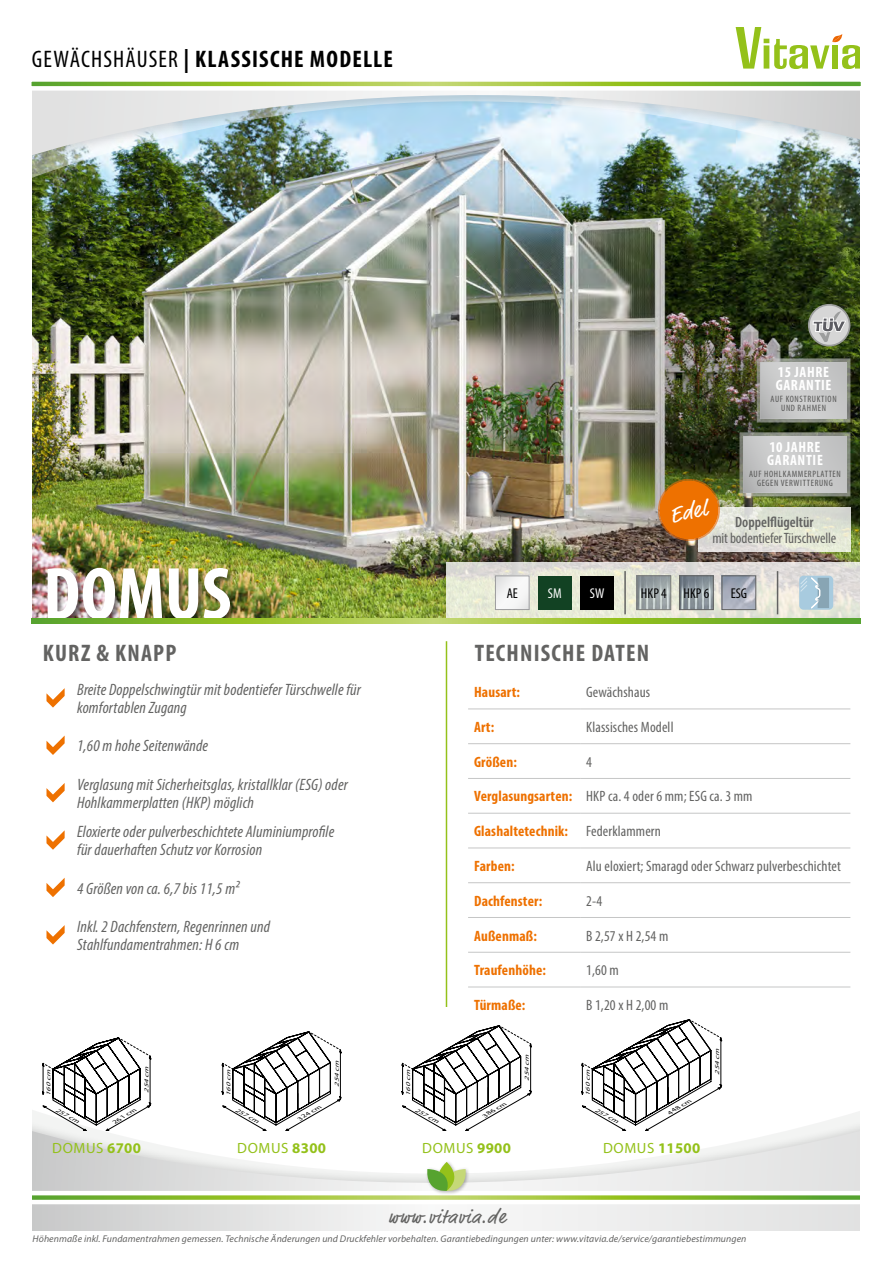
<style>
.page{position:relative;width:893px;height:1263px;background:#fff}
.page>*{position:absolute;margin:0;border:0;box-sizing:border-box;transform-origin:0 0}
.t1{font:700 condensed 75px "Myriad Pro";color:#fff}
.t2{font:700 condensed 24px "Myriad Pro";letter-spacing:.05em;color:#000}
.t3{font:700 condensed 24px "Myriad Pro";letter-spacing:.05em;color:#636362}
.t4{font:21.9px "Market Pro";color:#fff}
.t5{font:19.5px "Market Pro";letter-spacing:.05em;color:#636362}
.t6{font:italic condensed 16.5px/18px "Myriad Pro";letter-spacing:.01em;color:#636362}
.t7{font:condensed 15px "Myriad Pro";letter-spacing:.01em;color:#636362}
.t8{font:700 condensed 15px "Myriad Pro";letter-spacing:.01em;color:#ee7100}
.t9{font:700 condensed 15px/13.5px "Myriad Pro";letter-spacing:.045em;color:#fff}
.t10{font:condensed 15px "Myriad Pro";letter-spacing:-.01em;color:#626261}
.t11{font:600 condensed 15px "Myriad Pro";color:#626261}
.t12{font:14.85px "Myriad Pro";letter-spacing:.04em;color:#94c11a}
.t13{font:condensed 14.25px "Myriad Pro";color:#000}
.t14{font:condensed 14.25px "Myriad Pro";color:#fff}
.t15{font:italic 9.75px "Myriad Pro";letter-spacing:.01em;color:#636362}
.t16{font:condensed 9.3px/9.3px "Myriad Pro";letter-spacing:.07em;color:#565655;text-align:center}
.t17{font:italic 5.85px "Myriad Pro";color:#000;scale:1.42 1}
.s1{font-weight:400}
.s2{font-weight:700}
.s3{font-weight:700;color:#ee7100}
.s4{font-weight:400;color:#636362}
</style>
<div class="page">
<svg style="left:32px;top:1096px;width:828px;height:135px"></svg>
<svg style="left:32px;top:1206px;width:828px;height:24px"></svg>
<img style="left:32px;top:225px;width:828px;height:394px">
<svg style="left:446px;top:562px;width:415px;height:57px;background:#dfe0d1"></svg>
<div style="left:47px;top:566px;width:190px;height:61px;background:#000;opacity:.54"></div>
<img style="left:32px;top:193px;width:828px;height:32px">
<div style="left:14px;top:80px;width:879px;height:113px;background:#000;opacity:.15"></div>
<svg style="left:32px;top:27px;width:829px;height:129px"></svg>
<div style="left:0;top:0;width:32px;height:1263px;background:#fff"></div>
<div style="left:861px;top:0;width:32px;height:1263px;background:#fff"></div>
<hr style="left:446px;top:641px;width:1px;height:366px;background:#94c11a">
<hr style="left:777px;top:571px;width:1px;height:43px;background:#636362">
<hr style="left:624px;top:571px;width:2px;height:43px;background:#636362">
<div style="left:425px;top:1160px;width:45px;height:36px;background:#fff"></div>
<svg style="left:32px;top:1162px;width:828px;height:44px"></svg>
<svg style="left:31px;top:75px;width:830px;height:18px"></svg>
<div style="left:799px;top:576px;width:34px;height:34px;background:#a8cbdf;border-radius:4px"></div>
<svg style="left:800px;top:577px;width:29px;height:31px"></svg>
<svg style="left:497px;top:578px;width:30px;height:30px"></svg>
<div style="left:495px;top:576px;width:34px;height:34px;border:1px solid #9c9c9d"></div>
<div style="left:538px;top:576px;width:34px;height:33px;background:#124223"></div>
<img style="left:724px;top:578px;width:30px;height:30px">
<div style="left:722px;top:576px;width:34px;height:34px;border:1px solid #636362"></div>
<img style="left:681px;top:578px;width:30px;height:30px">
<div style="left:679px;top:576px;width:34px;height:34px;border:1px solid #636362"></div>
<img style="left:639px;top:578px;width:30px;height:30px">
<div style="left:637px;top:576px;width:34px;height:34px;border:1px solid #636362"></div>
<svg style="left:222px;top:1031px;width:119px;height:100px"></svg>
<svg style="left:402px;top:1025px;width:130px;height:106px"></svg>
<svg style="left:581px;top:1019px;width:141px;height:112px"></svg>
<svg style="left:42px;top:1037px;width:109px;height:94px"></svg>
<div style="left:580px;top:576px;width:34px;height:33px;background:#000"></div>
<svg style="left:755px;top:357px;width:97px;height:67px;background:#b2b3af"></svg>
<svg style="left:738px;top:431px;width:114px;height:67px;background:#b2b4af"></svg>
<svg style="left:698px;top:507px;width:152px;height:45px;background:#e0e2d6"></svg>
<img style="left:656px;top:477px;width:66px;height:66px">
<div style="left:31px;top:621px;width:829px;height:17px;background:#fff"></div>
<svg style="left:32px;top:619px;width:829px;height:4px;background:#8ebd38"></svg>
<svg style="left:808px;top:304px;width:42px;height:42px;background:#a2a69d"></svg>
<svg style="left:46px;top:688px;width:19px;height:20px"></svg>
<svg style="left:46px;top:735px;width:19px;height:20px"></svg>
<svg style="left:46px;top:783px;width:19px;height:19px"></svg>
<svg style="left:46px;top:830px;width:19px;height:20px"></svg>
<svg style="left:46px;top:878px;width:19px;height:19px"></svg>
<svg style="left:46px;top:925px;width:19px;height:19px"></svg>
<hr style="left:468px;top:708px;width:112px;height:1px;background:#c5c6c6">
<hr style="left:580px;top:708px;width:270px;height:1px;background:#c5c6c6">
<hr style="left:468px;top:743px;width:112px;height:1px;background:#c5c6c6">
<hr style="left:580px;top:743px;width:270px;height:1px;background:#c5c6c6">
<hr style="left:468px;top:778px;width:112px;height:1px;background:#c5c6c6">
<hr style="left:580px;top:778px;width:270px;height:1px;background:#c5c6c6">
<hr style="left:468px;top:813px;width:112px;height:1px;background:#c5c6c6">
<hr style="left:580px;top:813px;width:270px;height:1px;background:#c5c6c6">
<hr style="left:468px;top:847px;width:112px;height:1px;background:#c5c6c6">
<hr style="left:580px;top:847px;width:270px;height:1px;background:#c5c6c6">
<hr style="left:468px;top:882px;width:112px;height:1px;background:#c5c6c6">
<hr style="left:580px;top:882px;width:270px;height:1px;background:#c5c6c6">
<hr style="left:468px;top:917px;width:112px;height:1px;background:#c5c6c6">
<hr style="left:580px;top:917px;width:270px;height:1px;background:#c5c6c6">
<hr style="left:468px;top:952px;width:112px;height:1px;background:#c5c6c6">
<hr style="left:580px;top:952px;width:270px;height:1px;background:#c5c6c6">
<hr style="left:468px;top:987px;width:112px;height:1px;background:#c5c6c6">
<hr style="left:580px;top:987px;width:270px;height:1px;background:#c5c6c6">
<h2 class="t2" style="left:32px;top:44px;width:363px"><span class="s1">GEWÄCHSHÄUSER</span> | KLASSISCHE MODELLE</h2>
<h1 class="t1" style="left:43px;top:547px;width:190px">DOMUS</h1>
<h2 class="t3" style="left:43px;top:638px;width:135px">KURZ &amp; KNAPP</h2>
<p class="t6" style="left:77px;top:680px;width:285px">Breite Doppelschwingtür mit bodentiefer Türschwelle für komfortablen Zugang</p>
<p class="t6" style="left:77px;top:737px;width:133px">1,60 m hohe Seitenwände</p>
<p class="t6" style="left:77px;top:775px;width:272px">Verglasung mit Sicherheitsglas, kristallklar (ESG) oder<br>Hohlkammerplatten (HKP) möglich</p>
<p class="t6" style="left:77px;top:822px;width:259px">Eloxierte oder pulverbeschichtete Aluminiumprofile für dauerhaften Schutz vor Korrosion</p>
<p class="t6" style="left:77px;top:879px;width:164px">4 Größen von ca. 6,7 bis 11,5 m²</p>
<p class="t6" style="left:77px;top:917px;width:194px">Inkl. 2 Dachfenstern, Regenrinnen und<br>Stahlfundamentrahmen: H 6 cm</p>
<p class="t17" style="left:45px;top:1096px;width:22px;rotate:-90deg">160 cm</p>
<p class="t17" style="left:143px;top:1093px;width:22px;rotate:-90deg">254 cm</p>
<p class="t17" style="left:58px;top:1106px;width:20px;rotate:30deg">257 cm</p>
<p class="t17" style="left:112px;top:1119px;width:20px;rotate:-30deg">261 cm</p>
<p class="t12" style="left:52px;top:1138px;width:90px">DOMUS <span class="s2">6700</span></p>
<p class="t17" style="left:225px;top:1096px;width:22px;rotate:-90deg">160 cm</p>
<p class="t17" style="left:333px;top:1087px;width:22px;rotate:-90deg">254 cm</p>
<p class="t17" style="left:238px;top:1106px;width:20px;rotate:30deg">257 cm</p>
<p class="t17" style="left:297px;top:1116px;width:20px;rotate:-30deg">324 cm</p>
<p class="t12" style="left:237px;top:1138px;width:90px">DOMUS <span class="s2">8300</span></p>
<p class="t9" style="left:776px;top:365px;width:57px">15 JAHRE<br>GARANTIE</p>
<p class="t16" style="left:771px;top:394px;width:68px">AUF KONSTRUKTION<br>UND RAHMEN</p>
<p class="t9" style="left:767px;top:440px;width:57px">10 JAHRE<br>GARANTIE</p>
<p class="t16" style="left:749px;top:469px;width:93px">AUF HOHLKAMMERPLATTEN<br>GEGEN VERWITTERUNG</p>
<p class="t11" style="left:735px;top:513px;width:80px">Doppelflügeltür</p>
<p class="t10" style="left:712px;top:529px;width:125px">mit bodentiefer Türschwelle</p>
<h3 class="t4" style="left:667px;top:501px;width:39px;rotate:-13deg">Edel</h3>
<p class="t13" style="left:507px;top:585px;width:13px">AE</p>
<p class="t14" style="left:548px;top:585px;width:15px">SM</p>
<p class="t14" style="left:590px;top:585px;width:16px">SW</p>
<p class="t13" style="left:731px;top:585px;width:18px">ESG</p>
<p class="t13" style="left:641px;top:585px;width:27px">HKP 4</p>
<p class="t13" style="left:683px;top:585px;width:27px">HKP 6</p>
<p class="t17" style="left:405px;top:1096px;width:22px;rotate:-90deg">160 cm</p>
<h2 class="t3" style="left:475px;top:638px;width:176px">TECHNISCHE DATEN</h2>
<p class="t8" style="left:474px;top:683px;width:47px">Hausart:</p>
<p class="t7" style="left:586px;top:683px;width:66px">Gewächshaus</p>
<p class="t8" style="left:474px;top:717px;width:22px">Art:</p>
<p class="t7" style="left:586px;top:718px;width:89px">Klassisches Modell</p>
<p class="t8" style="left:474px;top:752px;width:44px">Größen:</p>
<p class="t7" style="left:586px;top:753px;width:7px">4</p>
<p class="t7" style="left:474px;top:787px;width:280px"><span class="s3">Verglasungsarten:</span> HKP ca. 4 oder 6 mm; ESG ca. 3 mm</p>
<p class="t8" style="left:474px;top:822px;width:188px">Glashaltetechnik: <span class="s4">Federklammern</span></p>
<p class="t8" style="left:474px;top:857px;width:42px">Farben:</p>
<p class="t7" style="left:586px;top:857px;width:256px">Alu eloxiert; Smaragd oder Schwarz pulverbeschichtet</p>
<p class="t8" style="left:474px;top:891px;width:70px">Dachfenster:</p>
<p class="t7" style="left:586px;top:892px;width:18px">2-4</p>
<p class="t8" style="left:474px;top:926px;width:64px">Außenmaß:</p>
<p class="t7" style="left:586px;top:926px;width:84px">B 2,57 x H 2,54 m</p>
<p class="t8" style="left:474px;top:961px;width:73px">Traufenhöhe:</p>
<p class="t7" style="left:586px;top:961px;width:34px">1,60 m</p>
<p class="t8" style="left:474px;top:996px;width:53px">Türmaße:</p>
<p class="t7" style="left:586px;top:996px;width:84px">B 1,20 x H 2,00 m</p>
<p class="t17" style="left:523px;top:1081px;width:22px;rotate:-90deg">254 cm</p>
<p class="t17" style="left:584px;top:1096px;width:22px;rotate:-90deg">160 cm</p>
<p class="t17" style="left:714px;top:1075px;width:22px;rotate:-90deg">254 cm</p>
<p class="t17" style="left:417px;top:1106px;width:20px;rotate:30deg">257 cm</p>
<p class="t17" style="left:482px;top:1113px;width:20px;rotate:-30deg">386 cm</p>
<p class="t12" style="left:422px;top:1138px;width:90px">DOMUS <span class="s2">9900</span></p>
<p class="t17" style="left:597px;top:1106px;width:20px;rotate:30deg">257 cm</p>
<p class="t17" style="left:667px;top:1110px;width:20px;rotate:-30deg">448 cm</p>
<p class="t12" style="left:603px;top:1138px;width:99px">DOMUS <span class="s2">11500</span></p>
<p class="t5" style="left:388px;top:1203px;width:118px">www.vitavia.de</p>
<p class="t15" style="left:33px;top:1233px;width:715px">Höhenmaße inkl. Fundamentrahmen gemessen. Technische Änderungen und Druckfehler vorbehalten. Garantiebedingungen unter: www.vitavia.de/service/garantiebestimmungen</p>
</div>
